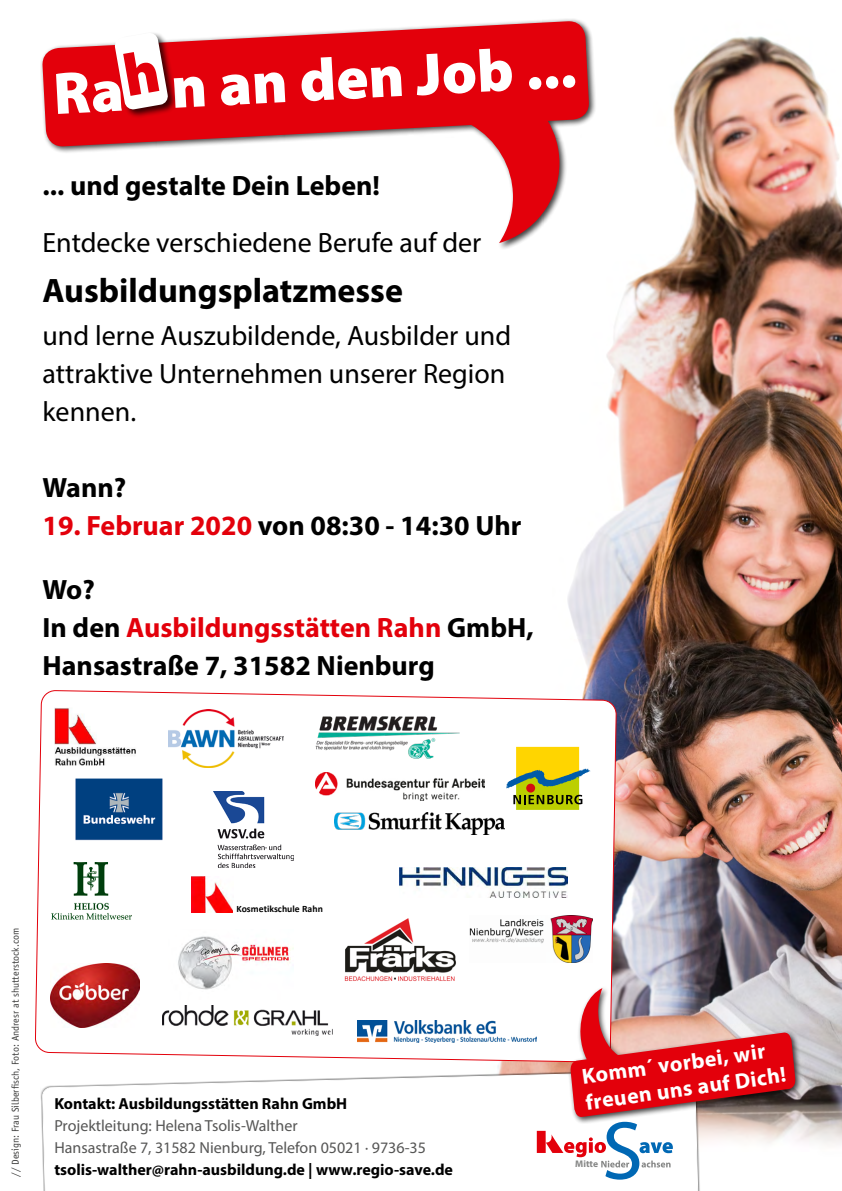
<style>
.page{position:relative;width:842px;height:1191px;background:#fff}
.page>*{position:absolute;margin:0;border:0;box-sizing:border-box;transform-origin:0 0}
.t1{font:900 60px "Myriad Pro";color:#fff}
.t2{font:700 34px "Myriad Pro";color:#000}
.t3{font:700 28px/38px "Myriad Pro";color:#000}
.t4{font:28px/38px "Myriad Pro";color:#000}
.t5{font:700 21.8px/25.9px "Myriad Pro";color:#fff}
.t6{font:700 16px "Myriad Pro";color:#000}
.t7{font:16px/22px "Myriad Pro";color:#565655}
.t8{font:10px "Officina Sans";color:#3a3a39}
.t9{font:700 9.7px "Calibri";letter-spacing:.005em;color:#000}
.t10{font:700 9.6px "Myriad Pro";color:#868786}
.s1{color:#e3000b}
</style>
<div class="page">
<img style="left:497px;top:36px;width:345px;height:1109px">
<svg style="left:43px;top:1071px;width:583px;height:120px"></svg>
<div style="left:39px;top:17px;width:557px;height:233px;background:#000;opacity:.75"></div>
<svg style="left:42px;top:20px;width:548px;height:223px"></svg>
<div style="left:113px;top:31px;width:64px;height:88px;background:#000;opacity:.75"></div>
<svg style="left:35px;top:689px;width:581px;height:374px"></svg>
<img style="left:168px;top:709px;width:116px;height:58px">
<img style="left:70px;top:776px;width:92px;height:67px">
<img style="left:51px;top:862px;width:81px;height:59px">
<div style="left:567px;top:985px;width:236px;height:139px;background:#000;opacity:.75"></div>
<div style="left:537px;top:1130px;width:9px;height:23px;background:#e3000b"></div>
<svg style="left:546px;top:988px;width:250px;height:191px"></svg>
<img style="left:162px;top:1005px;width:172px;height:30px">
<img style="left:51px;top:964px;width:88px;height:63px">
<svg style="left:507px;top:747px;width:83px;height:63px"></svg>
<img style="left:213px;top:791px;width:81px;height:76px">
<img style="left:469px;top:915px;width:124px;height:47px">
<img style="left:334px;top:813px;width:170px;height:21px">
<img style="left:168px;top:929px;width:126px;height:70px">
<img style="left:51px;top:704px;width:88px;height:68px">
<img style="left:316px;top:772px;width:168px;height:28px">
<img style="left:316px;top:715px;width:144px;height:43px">
<img style="left:339px;top:917px;width:121px;height:65px">
<img style="left:192px;top:876px;width:41px;height:36px">
<div style="left:233px;top:901px;width:93px;height:16px;background:#fff"></div>
<img style="left:357px;top:1020px;width:180px;height:22px">
<img style="left:400px;top:867px;width:167px;height:30px">
<svg style="left:114px;top:32px;width:54px;height:78px"></svg>
<h1 class="t1" style="left:51px;top:54px;width:525px;rotate:-3deg">Ra n an den Job ...</h1>
<p class="t3" style="left:43px;top:166px;width:339px">... und gestalte Dein Leben!</p>
<p class="t4" style="left:43px;top:223px;width:440px">Entdecke verschiedene Berufe auf der</p>
<p class="t2" style="left:43px;top:268px;width:362px">Ausbildungsplatzmesse</p>
<p class="t4" style="left:43px;top:316px;width:470px">und lerne Auszubildende, Ausbilder und attraktive Unternehmen unserer Region kennen.</p>
<p class="t3" style="left:43px;top:468px;width:85px">Wann?</p>
<p class="t3" style="left:43px;top:506px;width:480px"><span class="s1">19. Februar 2020</span> von 08:30 - 14:30 Uhr</p>
<p class="t3" style="left:43px;top:570px;width:493px">Wo?<br>In den <span class="s1">Ausbildungsstätten Rahn</span> GmbH,<br>Hansastraße 7, 31582 Nienburg</p>
<p class="t8" style="left:10px;top:1176px;width:250px;rotate:-90deg">// Design: Frau Silberfisch, Foto: Andresr at shutterstock.com</p>
<p class="t9" style="left:236px;top:902px;width:88px">Kosmetikschule Rahn</p>
<p class="t6" style="left:54px;top:1093px;width:294px">Kontakt: Ausbildungsstätten Rahn GmbH</p>
<p class="t7" style="left:54px;top:1114px;width:373px">Projektleitung: Helena Tsolis-Walther<br>Hansastraße 7, 31582 Nienburg, Telefon 05021 · 9736-35</p>
<p class="t6" style="left:54px;top:1159px;width:400px">tsolis-walther@rahn-ausbildung.de | www.regio-save.de</p>
<p class="t5" style="left:580px;top:1063px;width:204px;rotate:-8deg">Komm´ vorbei, wir freuen uns auf Dich!</p>
<p class="t10" style="left:575px;top:1158px;width:24px">Mitte</p>
</div>
